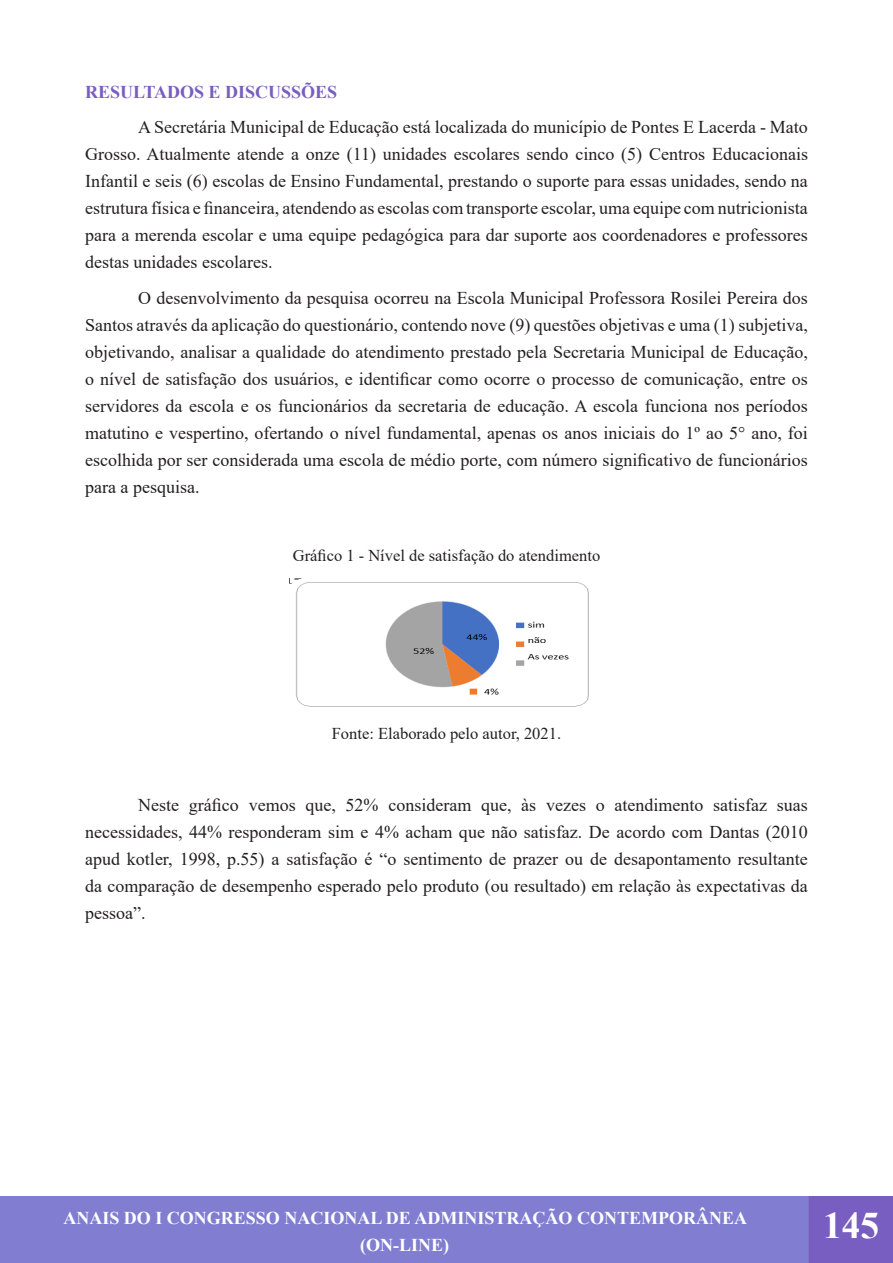
<style>
.page{position:relative;width:893px;height:1263px;background:#fff}
.page>*{position:absolute;margin:0;border:0;box-sizing:border-box;transform-origin:0 0}
.t1{font:700 37.5px "Times New Roman";color:#fff}
.t2{font:18px/27px "Times New Roman";color:#231f20;text-align:justify}
.t3{font:700 18px/27px "Times New Roman";color:#fff;text-align:center}
.t4{font:700 18px "Times New Roman";color:#785ec0}
.t5{font:16.5px "Times New Roman";color:#231f20}
</style>
<div class="page">
<div style="left:0;top:1196px;width:809px;height:67px;background:#817ed1"></div>
<div style="left:809px;top:1196px;width:84px;height:67px;background:#785ec0"></div>
<div style="left:30px;top:1196px;width:750px;height:67px;background:#817ed1"></div>
<img style="left:290px;top:578px;width:299px;height:128px">
<p class="t4" style="left:85px;top:79px;width:254px">RESULTADOS E DISCUSSÕES</p>
<p class="t2" style="left:85px;top:113px;width:724px;text-indent:53px">A Secretária Municipal de Educação está localizada do município de Pontes E Lacerda - Mato Grosso. Atualmente atende a onze (11) unidades escolares sendo cinco (5) Centros Educacionais Infantil e seis (6) escolas de Ensino Fundamental, prestando o suporte para essas unidades, sendo na estrutura física e financeira, atendendo as escolas com transporte escolar, uma equipe com nutricionista para a merenda escolar e uma equipe pedagógica para dar suporte aos coordenadores e professores destas unidades escolares.</p>
<p class="t2" style="left:85px;top:283px;width:724px;text-indent:53px">O desenvolvimento da pesquisa ocorreu na Escola Municipal Professora Rosilei Pereira dos Santos através da aplicação do questionário, contendo nove (9) questões objetivas e uma (1) subjetiva, objetivando, analisar a qualidade do atendimento prestado pela Secretaria Municipal de Educação, o nível de satisfação dos usuários, e identificar como ocorre o processo de comunicação, entre os servidores da escola e os funcionários da secretaria de educação. A escola funciona nos períodos matutino e vespertino, ofertando o nível fundamental, apenas os anos iniciais do 1º ao 5° ano, foi escolhida por ser considerada uma escola de médio porte, com número significativo de funcionários para a pesquisa.</p>
<p class="t5" style="left:293px;top:544px;width:309px">Gráfico 1 - Nível de satisfação do atendimento</p>
<p class="t5" style="left:332px;top:722px;width:231px">Fonte: Elaborado pelo autor, 2021.</p>
<p class="t2" style="left:85px;top:790px;width:724px;text-indent:53px">Neste gráfico vemos que, 52% consideram que, às vezes o atendimento satisfaz suas necessidades, 44% responderam sim e 4% acham que não satisfaz. De acordo com Dantas (2010 apud kotler, 1998, p.55) a satisfação é “o sentimento de prazer ou de desapontamento resultante da comparação de desempenho esperado pelo produto (ou resultado) em relação às expectativas da pessoa”.</p>
<p class="t3" style="left:63px;top:1203px;width:685px">ANAIS DO I CONGRESSO NACIONAL DE ADMINISTRAÇÃO CONTEMPORÂNEA (ON-LINE)</p>
<h1 class="t1" style="left:823px;top:1198px;width:58px">145</h1>
</div>
